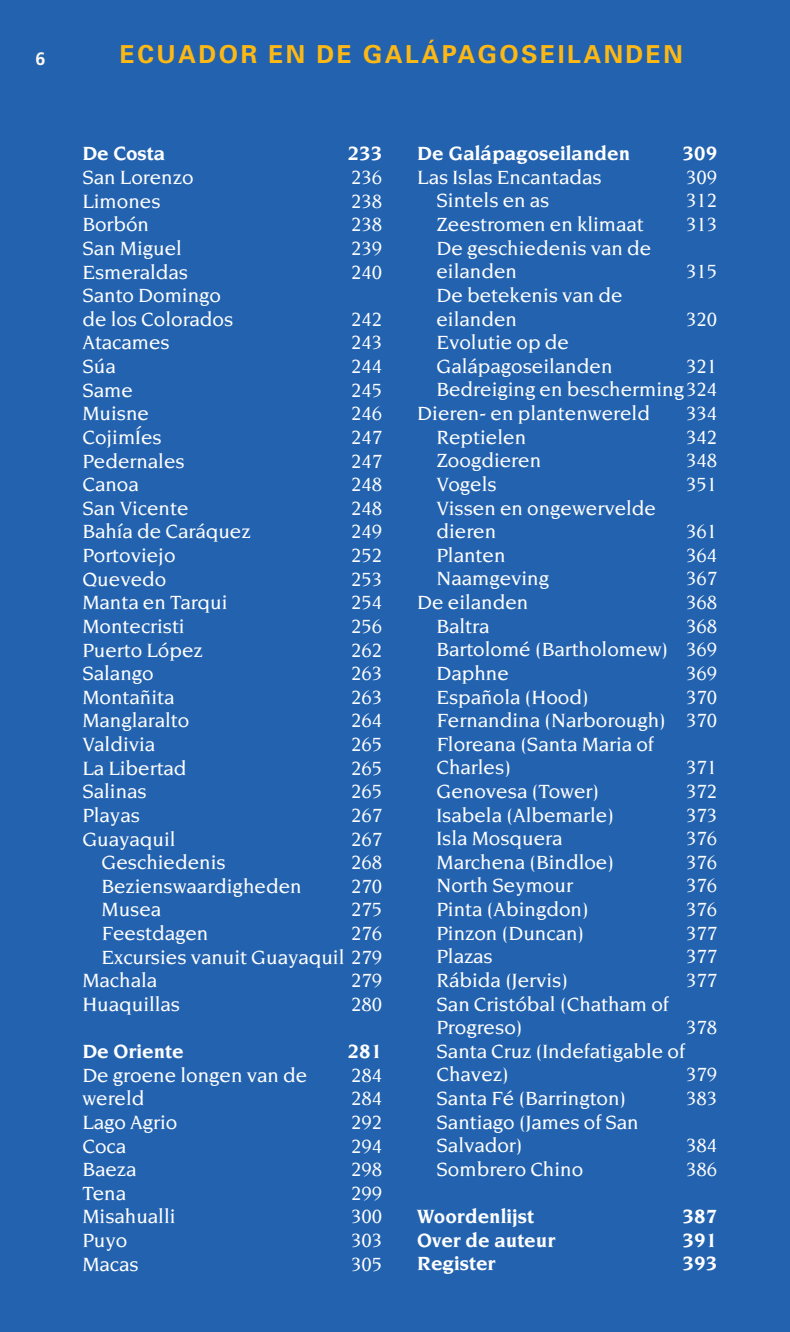
<style>
.page{position:relative;width:790px;height:1332px;background:#2262af}
.page>*{position:absolute;margin:0;border:0;box-sizing:border-box;transform-origin:0 0}
.t1{font:700 24.75px "Univers";letter-spacing:.1em;color:#fcb814}
.t2{font:500 20.7px/23.6px "Novarese";color:#fff}
.t3{font:700 20.7px "Novarese";color:#fff}
.t4{font:700 18px "Frutiger";color:#fefaf2}
</style>
<div class="page">
<p class="t4" style="left:35px;top:48px;width:12px">6</p>
<p class="t1" style="left:120px;top:38px;width:564px">ECUADOR EN DE GALÁPAGOSEILANDEN</p>
<p class="t3" style="left:82px;top:142px;width:84px">De Costa</p>
<p class="t3" style="left:348px;top:142px;width:36px">233</p>
<p class="t2" style="left:82px;top:165px;width:113px">San Lorenzo</p>
<p class="t2" style="left:351px;top:165px;width:33px">236</p>
<p class="t2" style="left:82px;top:189px;width:80px">Limones</p>
<p class="t2" style="left:351px;top:189px;width:33px">238</p>
<p class="t2" style="left:82px;top:213px;width:68px">Borbón</p>
<p class="t2" style="left:351px;top:213px;width:33px">238</p>
<p class="t2" style="left:82px;top:236px;width:101px">San Miguel</p>
<p class="t2" style="left:351px;top:236px;width:33px">239</p>
<p class="t2" style="left:82px;top:260px;width:107px">Esmeraldas</p>
<p class="t2" style="left:351px;top:260px;width:33px">240</p>
<p class="t2" style="left:82px;top:283px;width:152px">Santo Domingo de los Colorados</p>
<p class="t2" style="left:351px;top:307px;width:33px">242</p>
<p class="t2" style="left:82px;top:331px;width:89px">Atacames</p>
<p class="t2" style="left:351px;top:331px;width:33px">243</p>
<p class="t2" style="left:82px;top:354px;width:35px">Súa</p>
<p class="t2" style="left:351px;top:354px;width:33px">244</p>
<p class="t2" style="left:82px;top:378px;width:52px">Same</p>
<p class="t2" style="left:351px;top:378px;width:33px">245</p>
<p class="t2" style="left:82px;top:402px;width:68px">Muisne</p>
<p class="t2" style="left:351px;top:402px;width:33px">246</p>
<p class="t2" style="left:82px;top:425px;width:81px">CojimÍes</p>
<p class="t2" style="left:351px;top:425px;width:33px">247</p>
<p class="t2" style="left:82px;top:449px;width:104px">Pedernales</p>
<p class="t2" style="left:351px;top:449px;width:33px">247</p>
<p class="t2" style="left:82px;top:472px;width:58px">Canoa</p>
<p class="t2" style="left:351px;top:472px;width:33px">248</p>
<p class="t2" style="left:82px;top:496px;width:108px">San Vicente</p>
<p class="t2" style="left:351px;top:496px;width:33px">248</p>
<p class="t2" style="left:82px;top:520px;width:170px">Bahía de Caráquez</p>
<p class="t2" style="left:351px;top:520px;width:33px">249</p>
<p class="t2" style="left:82px;top:543px;width:95px">Portoviejo</p>
<p class="t2" style="left:351px;top:543px;width:33px">252</p>
<p class="t2" style="left:82px;top:567px;width:85px">Quevedo</p>
<p class="t2" style="left:351px;top:567px;width:33px">253</p>
<p class="t2" style="left:82px;top:591px;width:147px">Manta en Tarqui</p>
<p class="t2" style="left:351px;top:591px;width:33px">254</p>
<p class="t2" style="left:82px;top:614px;width:104px">Montecristi</p>
<p class="t2" style="left:351px;top:614px;width:33px">256</p>
<p class="t2" style="left:82px;top:638px;width:122px">Puerto López</p>
<p class="t2" style="left:351px;top:638px;width:33px">262</p>
<p class="t2" style="left:82px;top:661px;width:73px">Salango</p>
<p class="t2" style="left:351px;top:661px;width:33px">263</p>
<p class="t2" style="left:82px;top:685px;width:94px">Montañita</p>
<p class="t2" style="left:351px;top:685px;width:33px">263</p>
<p class="t2" style="left:82px;top:709px;width:108px">Manglaralto</p>
<p class="t2" style="left:351px;top:709px;width:33px">264</p>
<p class="t2" style="left:82px;top:732px;width:74px">Valdivia</p>
<p class="t2" style="left:351px;top:732px;width:33px">265</p>
<p class="t2" style="left:82px;top:756px;width:106px">La Libertad</p>
<p class="t2" style="left:351px;top:756px;width:33px">265</p>
<p class="t2" style="left:82px;top:779px;width:66px">Salinas</p>
<p class="t2" style="left:351px;top:779px;width:33px">265</p>
<p class="t2" style="left:82px;top:803px;width:59px">Playas</p>
<p class="t2" style="left:351px;top:803px;width:33px">267</p>
<p class="t2" style="left:82px;top:827px;width:95px">Guayaquil</p>
<p class="t2" style="left:351px;top:827px;width:33px">267</p>
<p class="t2" style="left:101px;top:850px;width:126px">Geschiedenis</p>
<p class="t2" style="left:351px;top:850px;width:33px">268</p>
<p class="t2" style="left:101px;top:874px;width:202px">Bezienswaardigheden</p>
<p class="t2" style="left:351px;top:874px;width:33px">270</p>
<p class="t2" style="left:101px;top:898px;width:61px">Musea</p>
<p class="t2" style="left:351px;top:898px;width:33px">275</p>
<p class="t2" style="left:101px;top:921px;width:108px">Feestdagen</p>
<p class="t2" style="left:351px;top:921px;width:33px">276</p>
<p class="t2" style="left:101px;top:945px;width:282px">Excursies vanuit Guayaquil 279</p>
<p class="t2" style="left:82px;top:968px;width:76px">Machala</p>
<p class="t2" style="left:351px;top:968px;width:33px">279</p>
<p class="t2" style="left:82px;top:992px;width:99px">Huaquillas</p>
<p class="t2" style="left:351px;top:992px;width:33px">280</p>
<p class="t3" style="left:82px;top:1040px;width:103px">De Oriente</p>
<p class="t3" style="left:348px;top:1040px;width:36px">281</p>
<p class="t2" style="left:82px;top:1063px;width:226px">De groene longen van de</p>
<p class="t2" style="left:351px;top:1063px;width:33px">284</p>
<p class="t2" style="left:82px;top:1087px;width:64px">wereld</p>
<p class="t2" style="left:351px;top:1087px;width:33px">284</p>
<p class="t2" style="left:82px;top:1110px;width:97px">Lago Agrio</p>
<p class="t2" style="left:351px;top:1110px;width:33px">292</p>
<p class="t2" style="left:82px;top:1134px;width:45px">Coca</p>
<p class="t2" style="left:351px;top:1134px;width:33px">294</p>
<p class="t2" style="left:82px;top:1157px;width:56px">Baeza</p>
<p class="t2" style="left:351px;top:1157px;width:33px">298</p>
<p class="t2" style="left:82px;top:1181px;width:45px">Tena</p>
<p class="t2" style="left:351px;top:1181px;width:33px">299</p>
<p class="t2" style="left:82px;top:1205px;width:95px">Misahualli</p>
<p class="t2" style="left:351px;top:1205px;width:33px">300</p>
<p class="t2" style="left:82px;top:1228px;width:46px">Puyo</p>
<p class="t2" style="left:351px;top:1228px;width:33px">303</p>
<p class="t2" style="left:82px;top:1252px;width:58px">Macas</p>
<p class="t2" style="left:351px;top:1252px;width:33px">305</p>
<p class="t3" style="left:417px;top:142px;width:214px">De Galápagoseilanden</p>
<p class="t3" style="left:682px;top:142px;width:36px">309</p>
<p class="t2" style="left:417px;top:165px;width:186px">Las Islas Encantadas</p>
<p class="t2" style="left:686px;top:165px;width:33px">309</p>
<p class="t2" style="left:436px;top:189px;width:114px">Sintels en as</p>
<p class="t2" style="left:686px;top:189px;width:33px">312</p>
<p class="t2" style="left:436px;top:212px;width:209px">Zeestromen en klimaat</p>
<p class="t2" style="left:686px;top:212px;width:33px">313</p>
<p class="t2" style="left:436px;top:236px;width:216px">De geschiedenis van de eilanden</p>
<p class="t2" style="left:686px;top:260px;width:33px">315</p>
<p class="t2" style="left:436px;top:283px;width:188px">De betekenis van de eilanden</p>
<p class="t2" style="left:686px;top:307px;width:33px">320</p>
<p class="t2" style="left:436px;top:330px;width:177px">Evolutie op de<br>Galápagoseilanden</p>
<p class="t2" style="left:686px;top:354px;width:33px">321</p>
<p class="t2" style="left:436px;top:378px;width:282px">Bedreiging en bescherming324</p>
<p class="t2" style="left:417px;top:401px;width:234px">Dieren- en plantenwereld</p>
<p class="t2" style="left:686px;top:401px;width:33px">334</p>
<p class="t2" style="left:436px;top:425px;width:91px">Reptielen</p>
<p class="t2" style="left:686px;top:425px;width:33px">342</p>
<p class="t2" style="left:436px;top:449px;width:106px">Zoogdieren</p>
<p class="t2" style="left:686px;top:449px;width:33px">348</p>
<p class="t2" style="left:436px;top:472px;width:62px">Vogels</p>
<p class="t2" style="left:686px;top:472px;width:33px">351</p>
<p class="t2" style="left:436px;top:496px;width:221px">Vissen en ongewervelde dieren</p>
<p class="t2" style="left:686px;top:519px;width:33px">361</p>
<p class="t2" style="left:436px;top:543px;width:71px">Planten</p>
<p class="t2" style="left:686px;top:543px;width:33px">364</p>
<p class="t2" style="left:436px;top:567px;width:114px">Naamgeving</p>
<p class="t2" style="left:686px;top:567px;width:33px">367</p>
<p class="t2" style="left:417px;top:590px;width:113px">De eilanden</p>
<p class="t2" style="left:686px;top:590px;width:33px">368</p>
<p class="t2" style="left:436px;top:614px;width:54px">Baltra</p>
<p class="t2" style="left:436px;top:614px;width:282px;text-align:justify;text-indent:250px">368<br>Bartolomé (Bartholomew) 369<br>Daphne</p>
<p class="t2" style="left:686px;top:661px;width:33px">369</p>
<p class="t2" style="left:436px;top:685px;width:154px">Española (Hood)</p>
<p class="t2" style="left:436px;top:685px;width:282px;text-indent:250px">370<br>Fernandina (Narborough) 370<br>Floreana (Santa Maria of<br>Charles)</p>
<p class="t2" style="left:686px;top:756px;width:33px">371</p>
<p class="t2" style="left:436px;top:779px;width:164px">Genovesa (Tower)</p>
<p class="t2" style="left:686px;top:779px;width:33px">372</p>
<p class="t2" style="left:436px;top:803px;width:179px">Isabela (Albemarle)</p>
<p class="t2" style="left:686px;top:803px;width:33px">373</p>
<p class="t2" style="left:436px;top:826px;width:128px">Isla Mosquera</p>
<p class="t2" style="left:686px;top:826px;width:33px">376</p>
<p class="t2" style="left:436px;top:850px;width:179px">Marchena (Bindloe)</p>
<p class="t2" style="left:686px;top:850px;width:33px">376</p>
<p class="t2" style="left:436px;top:874px;width:138px">North Seymour</p>
<p class="t2" style="left:686px;top:874px;width:33px">376</p>
<p class="t2" style="left:436px;top:897px;width:154px">Pinta (Abingdon)</p>
<p class="t2" style="left:686px;top:897px;width:33px">376</p>
<p class="t2" style="left:436px;top:921px;width:149px">Pinzon (Duncan)</p>
<p class="t2" style="left:686px;top:921px;width:33px">377</p>
<p class="t2" style="left:436px;top:945px;width:58px">Plazas</p>
<p class="t2" style="left:686px;top:945px;width:33px">377</p>
<p class="t2" style="left:436px;top:968px;width:133px">Rábida (Jervis)</p>
<p class="t2" style="left:686px;top:968px;width:33px">377</p>
<p class="t2" style="left:436px;top:992px;width:234px">San Cristóbal (Chatham of<br>Progreso)</p>
<p class="t2" style="left:686px;top:1015px;width:33px">378</p>
<p class="t2" style="left:436px;top:1039px;width:250px">Santa Cruz (Indefatigable of<br>Chavez)</p>
<p class="t2" style="left:686px;top:1063px;width:33px">379</p>
<p class="t2" style="left:436px;top:1086px;width:192px">Santa Fé (Barrington)</p>
<p class="t2" style="left:686px;top:1086px;width:33px">383</p>
<p class="t2" style="left:436px;top:1110px;width:204px">Santiago (James of San<br>Salvador)</p>
<p class="t2" style="left:686px;top:1133px;width:33px">384</p>
<p class="t2" style="left:436px;top:1157px;width:148px">Sombrero Chino</p>
<p class="t2" style="left:686px;top:1157px;width:33px">386</p>
<p class="t3" style="left:417px;top:1205px;width:118px">Woordenlijst</p>
<p class="t3" style="left:682px;top:1205px;width:36px">387</p>
<p class="t3" style="left:417px;top:1228px;width:140px">Over de auteur</p>
<p class="t3" style="left:682px;top:1228px;width:36px">391</p>
<p class="t3" style="left:417px;top:1252px;width:80px">Register</p>
<p class="t3" style="left:682px;top:1252px;width:36px">393</p>
</div>
